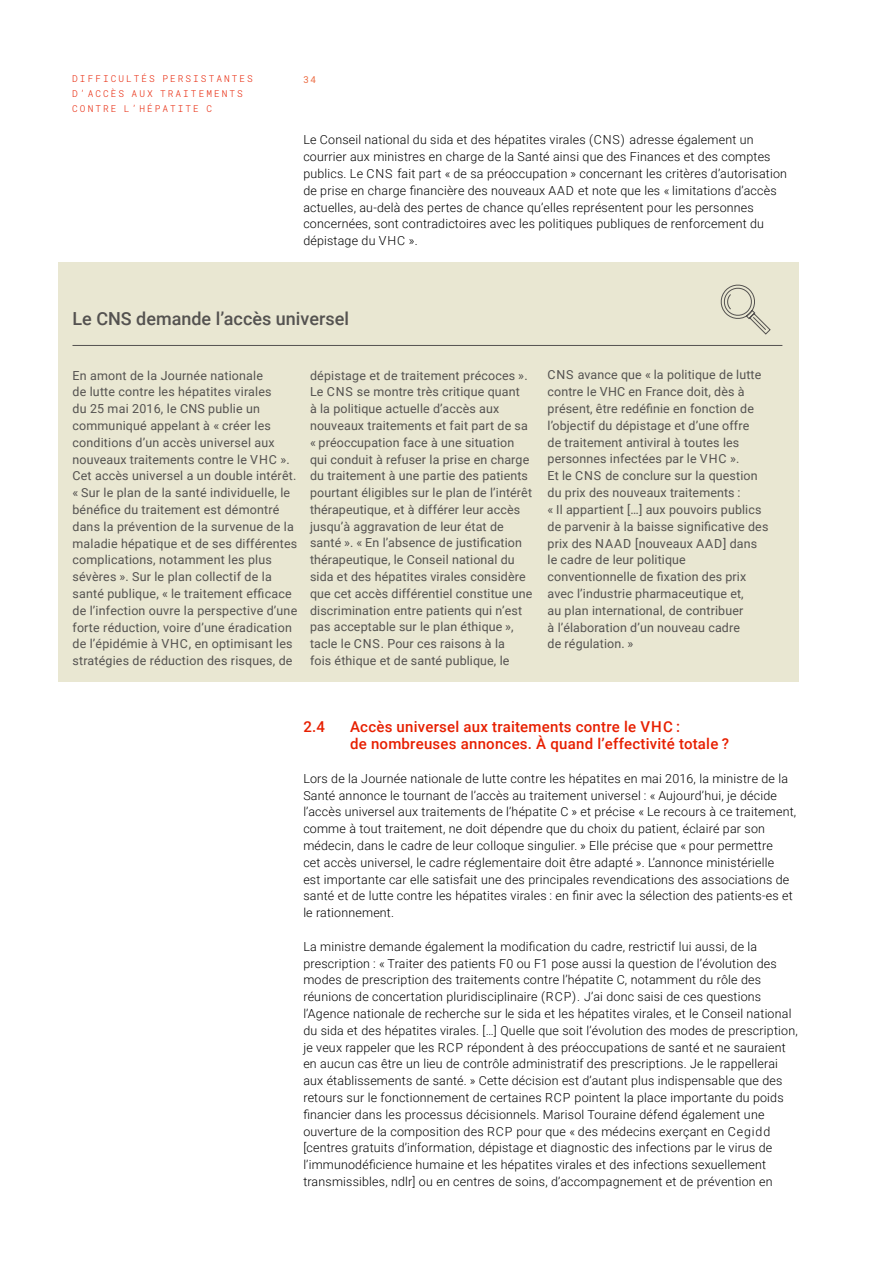
<style>
.page{position:relative;width:893px;height:1263px;background:#fff}
.page>*{position:absolute;margin:0;border:0;box-sizing:border-box;transform-origin:0 0}
.t1{font:500 18px "Roboto";color:#545250}
.t2{font:500 15px/16.8px "Roboto";letter-spacing:.015em;color:#e71f01}
.t3{font:300 12.45px/16.8px "Roboto";letter-spacing:.015em;color:#000}
.t4{font:12.45px/16.8px "Roboto";letter-spacing:.01em;color:#545250}
.t5{font:300 9.45px/15px "Roboto Mono";letter-spacing:.215em;color:#e71f01}
.t6{font:9.45px "Roboto Mono";color:#ec6d44}
</style>
<div class="page">
<div style="left:59px;top:262px;width:740px;height:420px;background:#e9e7d2"></div>
<hr style="left:72px;top:345px;width:710px;height:1px;background:#545250">
<svg style="left:720px;top:284px;width:51px;height:51px"></svg>
<p class="t5" style="left:72px;top:71px;width:182px">DIFFICULTÉS PERSISTANTES<br>D’ACCÈS AUX TRAITEMENTS<br>CONTRE L’HÉPATITE C</p>
<p class="t6" style="left:303px;top:73px;width:14px">34</p>
<p class="t3" style="left:303px;top:131px;width:485px">Le Conseil national du sida et des hépatites virales (CNS) adresse également un courrier aux ministres en charge de la Santé ainsi que des Finances et des comptes publics. Le CNS fait part « de sa préoccupation » concernant les critères d’autorisation de prise en charge financière des nouveaux AAD et note que les « limitations d’accès actuelles, au-delà des pertes de chance qu’elles représentent pour les personnes concernées, sont contradictoires avec les politiques publiques de renforcement du dépistage du VHC ».</p>
<h1 class="t1" style="left:72px;top:306px;width:278px">Le CNS demande l’accès universel</h1>
<p class="t4" style="left:72px;top:366px;width:226px">En amont de la Journée nationale<br>de lutte contre les hépatites virales<br>du 25 mai 2016, le CNS publie un communiqué appelant à « créer les conditions d’un accès universel aux nouveaux traitements contre le VHC ».<br>Cet accès universel a un double intérêt. « Sur le plan de la santé individuelle, le bénéfice du traitement est démontré dans la prévention de la survenue de la maladie hépatique et de ses différentes complications, notamment les plus sévères ». Sur le plan collectif de la santé publique, « le traitement efficace de l’infection ouvre la perspective d’une forte réduction, voire d’une éradication de l’épidémie à VHC, en optimisant les stratégies de réduction des risques, de</p>
<p class="t4" style="left:310px;top:366px;width:224px">dépistage et de traitement précoces ».<br>Le CNS se montre très critique quant<br>à la politique actuelle d’accès aux nouveaux traitements et fait part de sa « préoccupation face à une situation qui conduit à refuser la prise en charge du traitement à une partie des patients pourtant éligibles sur le plan de l’intérêt thérapeutique, et à différer leur accès jusqu’à aggravation de leur état de santé ». « En l’absence de justification thérapeutique, le Conseil national du sida et des hépatites virales considère que cet accès différentiel constitue une discrimination entre patients qui n’est pas acceptable sur le plan éthique », tacle le CNS. Pour ces raisons à la<br>fois éthique et de santé publique, le</p>
<p class="t4" style="left:548px;top:366px;width:222px">CNS avance que « la politique de lutte contre le VHC en France doit, dès à présent, être redéfinie en fonction de l’objectif du dépistage et d’une offre<br>de traitement antiviral à toutes les personnes infectées par le VHC ».<br>Et le CNS de conclure sur la question du prix des nouveaux traitements :<br>« Il appartient […] aux pouvoirs publics de parvenir à la baisse significative des prix des NAAD [nouveaux AAD] dans le cadre de leur politique conventionnelle de fixation des prix avec l’industrie pharmaceutique et,<br>au plan international, de contribuer<br>à l’élaboration d’un nouveau cadre<br>de régulation. »</p>
<p class="t2" style="left:303px;top:718px;width:23px">2.4</p>
<p class="t2" style="left:350px;top:718px;width:381px">Accès universel aux traitements contre le VHC :<br>de nombreuses annonces. À quand l’effectivité totale ?</p>
<p class="t3" style="left:303px;top:769px;width:494px">Lors de la Journée nationale de lutte contre les hépatites en mai 2016, la ministre de la Santé annonce le tournant de l’accès au traitement universel : « Aujourd’hui, je décide l’accès universel aux traitements de l’hépatite C » et précise « Le recours à ce traitement, comme à tout traitement, ne doit dépendre que du choix du patient, éclairé par son médecin, dans le cadre de leur colloque singulier. » Elle précise que « pour permettre<br>cet accès universel, le cadre réglementaire doit être adapté ». L’annonce ministérielle<br>est importante car elle satisfait une des principales revendications des associations de santé et de lutte contre les hépatites virales : en finir avec la sélection des patients-es et le rationnement.</p>
<p class="t3" style="left:303px;top:937px;width:496px">La ministre demande également la modification du cadre, restrictif lui aussi, de la prescription : « Traiter des patients F0 ou F1 pose aussi la question de l’évolution des modes de prescription des traitements contre l’hépatite C, notamment du rôle des réunions de concertation pluridisciplinaire (RCP). J’ai donc saisi de ces questions l’Agence nationale de recherche sur le sida et les hépatites virales, et le Conseil national du sida et des hépatites virales. […] Quelle que soit l’évolution des modes de prescription, je veux rappeler que les RCP répondent à des préoccupations de santé et ne sauraient en aucun cas être un lieu de contrôle administratif des prescriptions. Je le rappellerai aux établissements de santé. » Cette décision est d’autant plus indispensable que des retours sur le fonctionnement de certaines RCP pointent la place importante du poids financier dans les processus décisionnels. Marisol Touraine défend également une ouverture de la composition des RCP pour que « des médecins exerçant en Cegidd [centres gratuits d’information, dépistage et diagnostic des infections par le virus de l’immunodéficience humaine et les hépatites virales et des infections sexuellement transmissibles, ndlr] ou en centres de soins, d’accompagnement et de prévention en</p>
</div>
